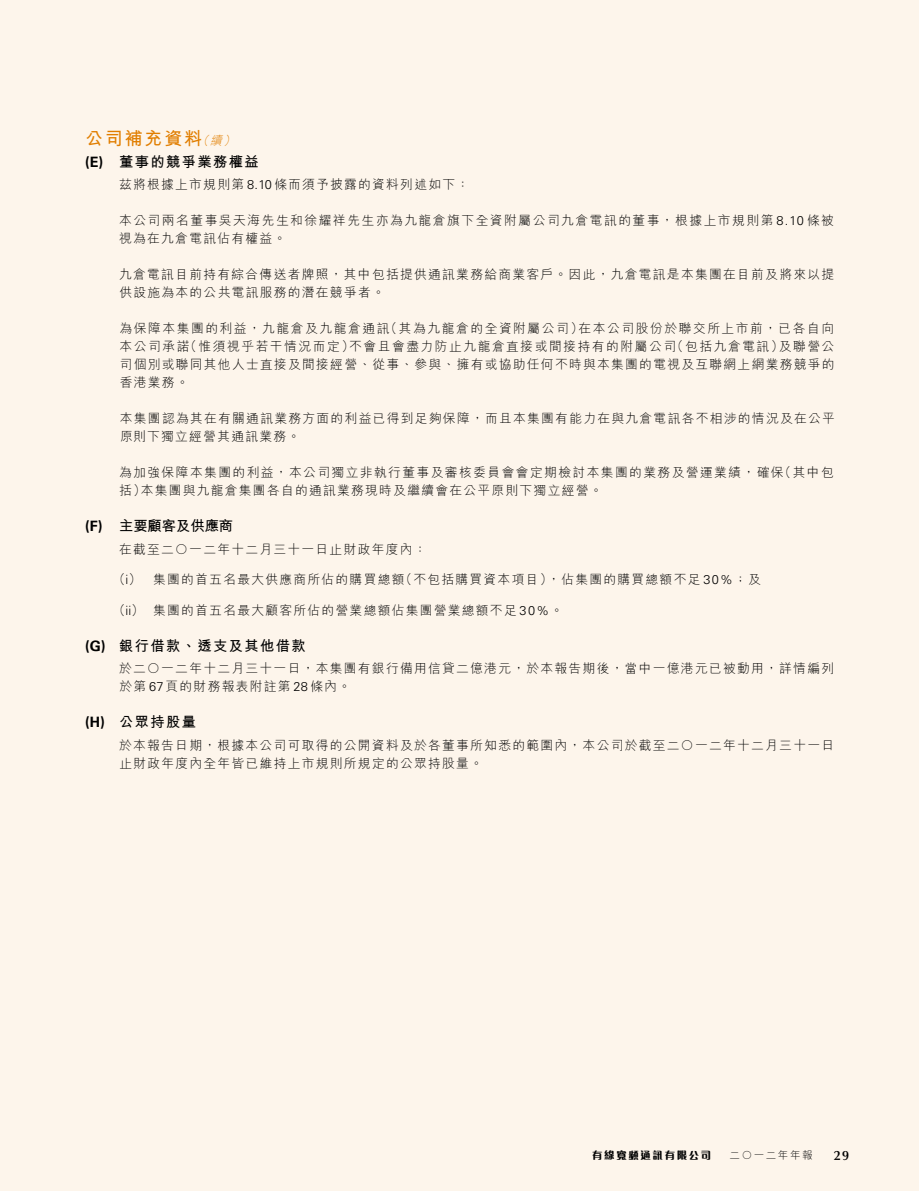
<style>
.page{position:relative;width:919px;height:1191px;background:#fff}
.page>*{position:absolute;margin:0;border:0;box-sizing:border-box;transform-origin:0 0}
.t1{font:700 18px "M Hei HK";letter-spacing:.1em;color:#e17e00}
.t2{font:700 14.25px "M Hei HK";letter-spacing:.1em;color:#000}
.t3{font:700 14.25px "M Hei HK";color:#000}
.t4{font:600 13.5px "Optima LT Std";color:#000}
.t5{font:300 12.75px/18px "M Hei HK";letter-spacing:.1em;color:#000}
.t6{font:300 12.75px/18px "M Hei HK";letter-spacing:.12em;color:#000}
.t7{font:700 10.5px "M Ngai HK";letter-spacing:.15em;color:#000}
.s1{font-weight:300;font-style:italic;font-size:12px}
.s2{font-family:"Univers LT Std"}
.s3{font-family:"M Hei HKS"}
.s4{font-family:"M Hei HK";font-weight:300}
</style>
<div class="page">
<div style="left:0;top:0;width:918px;height:1191px;background:#fdf5eb"></div>
<h1 class="t1" style="left:85px;top:125px;width:155px">公司補充資料<span class="s1">（續）</span></h1>
<p class="t2" style="left:85px;top:151px;width:175px"><span class="s2">(E)</span> 董事的競爭業務權益</p>
<p class="t5" style="left:119px;top:175px;width:351px">茲將根據上市規則第 <span class="s2">8.10</span>條而須予披露的資料列述如下：</p>
<p class="t6" style="left:119px;top:211px;width:716px">本公司兩名董事吳天海先生和徐耀祥先生亦為九龍倉旗下全資附屬公司九倉電訊的董事，根據上市規則第<span class="s2">8.10</span>條被視為在九倉電訊佔有權益。</p>
<p class="t5" style="left:119px;top:265px;width:716px">九倉電訊目前持有綜合傳送者牌照，其中包括提供通訊業務給商業客戶。因此，九倉電訊是本集團在目前及將來以提供設施為本的公共電訊服務的潛在競爭者。</p>
<p class="t5" style="left:119px;top:319px;width:716px;text-align:justify">為保障本集團的利益，九龍倉及九龍倉通訊（其為九龍倉的全資附屬公司）在本公司股份於聯交所上市前，已各自向本公司承諾（惟須視乎若干情況而定）不會且會盡力防止九龍倉直接或間接持有的附屬公司（包括九倉電訊）及聯營公司個別或聯同其他人士直接及間接經營、從事、參與、擁有或協助任何不時與本集團的電視及互聯網上網業務競爭的香港業務。</p>
<p class="t5" style="left:120px;top:409px;width:716px">本集團認為其在有關通訊業務方面的利益已得到足夠保障，而且本集團有能力在與九倉電訊各不相涉的情況及在公平原則下獨立經營其通訊業務。</p>
<p class="t5" style="left:119px;top:463px;width:716px">為加強保障本集團的利益，本公司獨立非執行董事及審核委員會會定期檢討本集團的業務及營運業績，確保（其中包括）本集團與九龍倉集團各自的通訊業務現時及繼續會在公平原則下獨立經營。</p>
<p class="t3" style="left:85px;top:516px;width:150px"><span class="s2">(F)</span> 主要顧客及供應商</p>
<p class="t5" style="left:119px;top:539px;width:309px">在截至二<span class="s3">○</span>一二年十二月三十一日止財政年度內：</p>
<p class="t5" style="left:113px;top:570px;width:649px">（<span class="s2">i</span>） 集團的首五名最大供應商所佔的購買總額（不包括購買資本項目），佔集團的購買總額不足 <span class="s2">30%</span>；及</p>
<p class="t5" style="left:113px;top:601px;width:452px">（<span class="s2">ii</span>） 集團的首五名最大顧客所佔的營業總額佔集團營業總額不足 <span class="s2">30%</span>。</p>
<p class="t2" style="left:85px;top:635px;width:222px"><span class="s2">(G)</span> 銀行借款、透支及其他借款</p>
<p class="t5" style="left:119px;top:659px;width:716px">於二<span class="s3">○</span>一二年十二月三十一日，本集團有銀行備用信貸二億港元，於本報告期後，當中一億港元已被動用，詳情編列於第 <span class="s2">67</span>頁的財務報表附註第 <span class="s2">28</span>條內。</p>
<p class="t2" style="left:85px;top:712px;width:112px"><span class="s2">(H)</span> 公眾持股量</p>
<p class="t5" style="left:119px;top:735px;width:716px">於本報告日期，根據本公司可取得的公開資料及於各董事所知悉的範圍內，本公司於截至二<span class="s3">○</span>一二年十二月三十一日止財政年度內全年皆已維持上市規則所規定的公眾持股量。</p>
<p class="t7" style="left:592px;top:1150px;width:222px">有線寬頻通訊有限公司 <span class="s4">　二○一二年年報</span></p>
<p class="t4" style="left:833px;top:1147px;width:17px">29</p>
</div>
